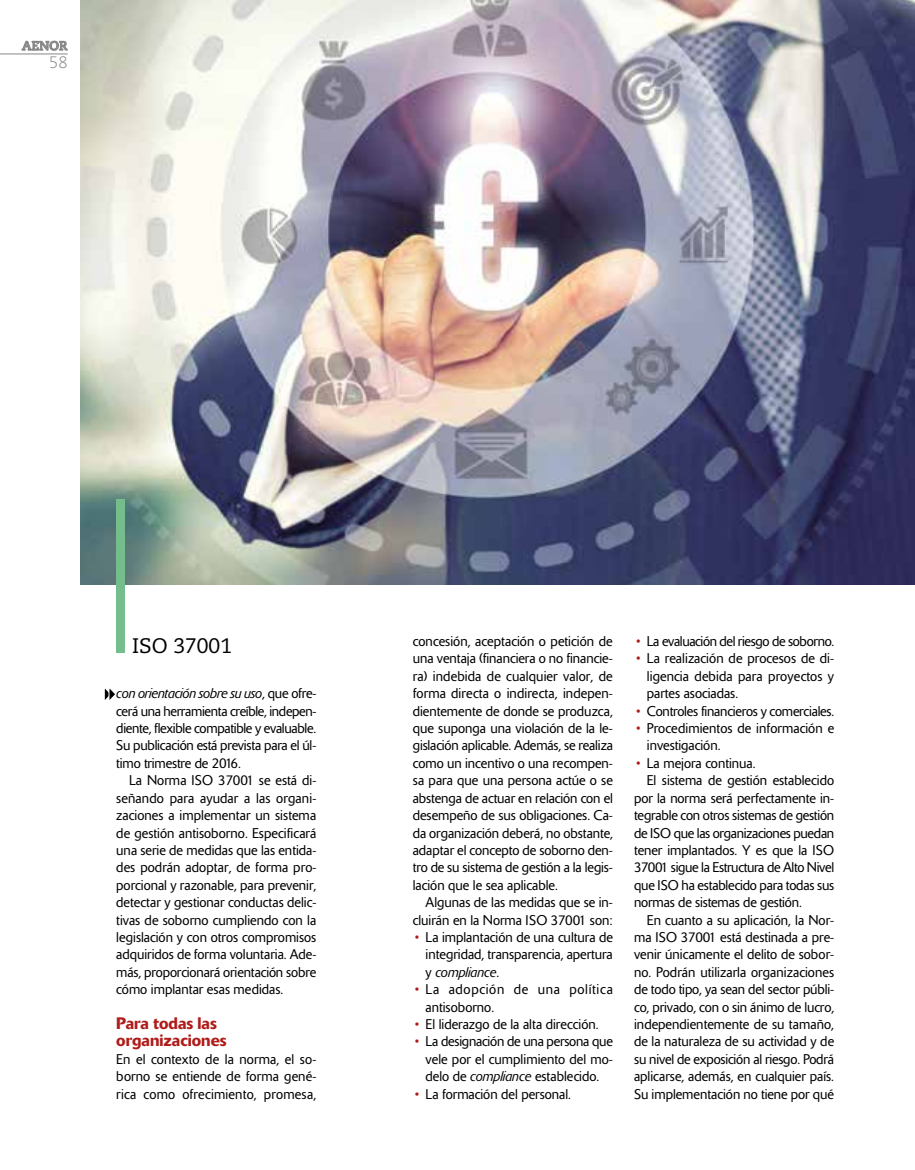
<style>
.page{position:relative;width:915px;height:1170px;background:#fff}
.page>*{position:absolute;margin:0;border:0;box-sizing:border-box;transform-origin:0 0}
.t1{font:21px "Caecilia LT Std";color:#000}
.t2{font:500 16.5px/17.4px "Delta";color:#af1c1a}
.t3{font:300 16.5px "Caecilia LT Std";color:#878787}
.t4{font:300 13.95px/17.4px "Delta";color:#000;text-align:justify}
.t5{font:300 13.95px "Delta";letter-spacing:-.025em;color:#000}
.t6{font:300 13.95px/17.4px "Delta";letter-spacing:.05em;color:#000}
.t7{font:700 12.75px "Caecilia LT Std";color:#878787}
.s1{font-style:italic}
.s2{color:#af1c1a}
</style>
<div class="page">
<svg style="left:22px;top:41px;width:46px;height:10px"></svg>
<hr style="left:0;top:54px;width:68px;height:1px;background:#878787">
<img style="left:81px;top:0;width:833px;height:585px">
<div style="left:116px;top:499px;width:9px;height:154px;background:#76bd8e"></div>
<svg style="left:104px;top:688px;width:12px;height:13px"></svg>
<p class="t7" style="left:22px;top:38px;width:47px">AENOR</p>
<p class="t3" style="left:49px;top:53px;width:20px">58</p>
<h1 class="t1" style="left:132px;top:633px;width:101px">ISO 37001</h1>
<p class="t4" style="left:116px;top:684px;width:201px"><span class="s1">con orientación sobre su uso</span>, que ofre&shy;cerá una herramienta creíble, indepen&shy;diente, flexible compatible y evaluable.<br>Su publicación está prevista para el úl&shy;timo trimestre de 2016.</p>
<p class="t4" style="left:116px;top:771px;width:201px;text-indent:13px">La Norma ISO 37001 se está di&shy;señando para ayudar a las organi&shy;zaciones a implementar un sistema de gestión antisoborno. Especificará una serie de medidas que las entida&shy;des podrán adoptar, de forma pro&shy;porcional y razonable, para prevenir, detectar y gestionar conductas delic&shy;tivas de soborno cumpliendo con la legislación y con otros compromisos adquiridos de forma voluntaria. Ade&shy;más, proporcionará orientación sobre cómo implantar esas medidas.</p>
<p class="t2" style="left:116px;top:1014px;width:112px">Para todas las organizaciones</p>
<p class="t4" style="left:116px;top:1050px;width:201px">En el contexto de la norma, el so&shy;borno se entiende de forma gené&shy;rica como ofrecimiento, promesa,</p>
<p class="t4" style="left:412px;top:632px;width:201px">concesión, aceptación o petición de una ventaja (financiera o no financie&shy;ra) indebida de cualquier valor, de forma directa o indirecta, indepen&shy;dientemente de donde se produzca, que suponga una violación de la le&shy;gislación aplicable. Además, se realiza como un incentivo o una recompen&shy;sa para que una persona actúe o se abstenga de actuar en relación con el desempeño de sus obligaciones. Ca&shy;da organización deberá, no obstante, adaptar el concepto de soborno den&shy;tro de su sistema de gestión a la legis&shy;lación que le sea aplicable.</p>
<p class="t4" style="left:412px;top:893px;width:201px;text-align:right">Algunas de las medidas que se in&shy;cluirán en la Norma ISO 37001 son:</p>
<p class="t4" style="left:425px;top:928px;width:189px;text-indent:-11px"><span class="s2">•</span> La implantación de una cultura de integridad, transparencia, apertura y <span class="s1">compliance</span>.</p>
<p class="t6" style="left:425px;top:980px;width:189px;text-indent:-11px"><span class="s2">•</span> La adopción de una política antisoborno.</p>
<p class="t4" style="left:415px;top:1015px;width:185px"><span class="s2">•</span> El liderazgo de la alta dirección.</p>
<p class="t4" style="left:425px;top:1032px;width:189px;text-indent:-11px"><span class="s2">•</span> La designación de una persona que vele por el cumplimiento del mo&shy;delo de <span class="s1">compliance</span> establecido.</p>
<p class="t4" style="left:415px;top:1085px;width:158px"><span class="s2">•</span> La formación del personal.</p>
<p class="t5" style="left:636px;top:633px;width:199px"><span class="s2">•</span> La evaluación del riesgo de soborno.</p>
<p class="t4" style="left:646px;top:650px;width:189px;text-indent:-11px"><span class="s2">•</span> La realización de procesos de di&shy;ligencia debida para proyectos y partes asociadas.</p>
<p class="t4" style="left:636px;top:702px;width:199px"><span class="s2">•</span> Controles financieros y comerciales.</p>
<p class="t4" style="left:646px;top:719px;width:189px;text-indent:-11px"><span class="s2">•</span> Procedimientos de información e investigación.</p>
<p class="t4" style="left:636px;top:754px;width:121px"><span class="s2">•</span> La mejora continua.</p>
<p class="t4" style="left:646px;top:771px;width:189px">El sistema de gestión establecido</p>
<p class="t4" style="left:634px;top:789px;width:201px">por la norma será perfectamente in-</p>
<p class="t4" style="left:634px;top:806px;width:201px">tegrable con otros sistemas de gestión</p>
<p class="t5" style="left:634px;top:824px;width:201px">de ISO que las organizaciones puedan</p>
<p class="t4" style="left:634px;top:841px;width:201px">tener implantados. Y es que la ISO</p>
<p class="t5" style="left:634px;top:859px;width:201px">37001 sigue la Estructura de Alto Nivel</p>
<p class="t4" style="left:634px;top:876px;width:201px">que ISO ha establecido para todas sus</p>
<p class="t4" style="left:634px;top:893px;width:169px">normas de sistemas de gestión.</p>
<p class="t4" style="left:646px;top:911px;width:189px">En cuanto a su aplicación, la Nor-</p>
<p class="t4" style="left:634px;top:928px;width:201px">ma ISO 37001 está destinada a pre-</p>
<p class="t4" style="left:634px;top:945px;width:201px">venir únicamente el delito de sobor-</p>
<p class="t4" style="left:634px;top:963px;width:201px">no. Podrán utilizarla organizaciones</p>
<p class="t4" style="left:634px;top:980px;width:201px">de todo tipo, ya sean del sector públi-</p>
<p class="t4" style="left:634px;top:998px;width:201px">co, privado, con o sin ánimo de lucro,</p>
<p class="t4" style="left:634px;top:1015px;width:201px">independientemente de su tamaño,</p>
<p class="t4" style="left:634px;top:1032px;width:201px">de la naturaleza de su actividad y de</p>
<p class="t4" style="left:634px;top:1050px;width:201px">su nivel de exposición al riesgo. Podrá</p>
<p class="t4" style="left:634px;top:1067px;width:201px">aplicarse, además, en cualquier país.</p>
<p class="t4" style="left:634px;top:1085px;width:201px">Su implementación no tiene por qué</p>
</div>
